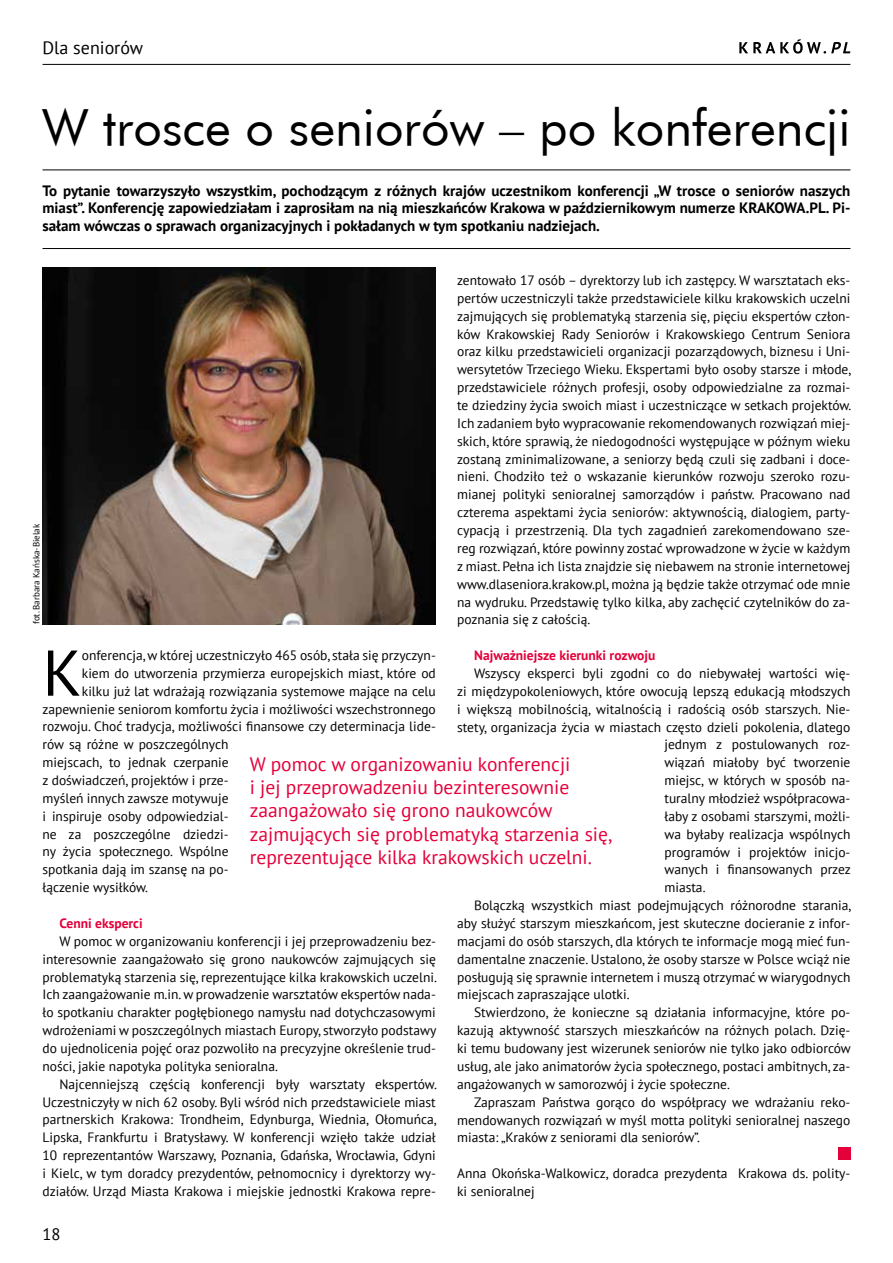
<style>
.page{position:relative;width:893px;height:1263px;background:#fff}
.page>*{position:absolute;margin:0;border:0;box-sizing:border-box;transform-origin:0 0}
.t1{font:64.5px "PT Sans";color:#000}
.t2{font:48.9px "Futura PL";color:#000}
.t3{font:19.5px/23.4px "PT Sans";color:#e4003a}
.t4{font:18px "PT Sans";color:#000}
.t5{font:16.5px "PT Sans";color:#000}
.t6{font:700 15px/17.9px "PT Sans";color:#000;text-align:justify}
.t7{font:13.5px/17.9px "PT Sans";color:#000;text-align:justify}
.t8{font:700 13.5px "PT Sans";color:#e4003a}
.t9{font:9px "PT Sans";color:#000}
</style>
<div class="page">
<hr style="left:43px;top:64px;width:807px;height:1px;background:#000">
<svg style="left:739px;top:39px;width:111px;height:15px"></svg>
<div style="left:838px;top:1147px;width:12px;height:13px;background:#e4003a"></div>
<img style="left:43px;top:267px;width:393px;height:357px">
<hr style="left:43px;top:170px;width:807px;height:1px;background:#000">
<hr style="left:43px;top:248px;width:807px;height:1px;background:#000">
<h3 class="t4" style="left:43px;top:36px;width:102px">Dla seniorów</h3>
<h2 class="t2" style="left:43px;top:97px;width:809px">W trosce o seniorów – po konferencji</h2>
<p class="t6" style="left:43px;top:181px;width:809px">To pytanie towarzyszyło wszystkim, pochodzącym z różnych krajów uczestnikom konferencji „W trosce o seniorów naszych miast”. Konferencję zapowiedziałam i zaprosiłam na nią mieszkańców Krakowa w październikowym numerze KRAKOWA.PL. Pi&shy;sałam wówczas o sprawach organizacyjnych i pokładanych w tym spotkaniu nadziejach.</p>
<p class="t7" style="left:457px;top:271px;width:396px">zentowało 17 osób – dyrektorzy lub ich zastępcy. W warsztatach eks&shy;pertów uczestniczyli także przedstawiciele kilku krakowskich uczelni zajmujących się problematyką starzenia się, pięciu ekspertów człon&shy;ków Krakowskiej Rady Seniorów i Krakowskiego Centrum Seniora oraz kilku przedstawicieli organizacji pozarządowych, biznesu i Uni&shy;wersytetów Trzeciego Wieku. Ekspertami było osoby starsze i młode, przedstawiciele różnych profesji, osoby odpowiedzialne za rozmai&shy;te dziedziny życia swoich miast i uczestniczące w setkach projektów.<br>Ich zadaniem było wypracowanie rekomendowanych rozwiązań miej&shy;skich, które sprawią, że niedogodności występujące w późnym wieku zostaną zminimalizowane, a seniorzy będą czuli się zadbani i doce&shy;nieni. Chodziło też o wskazanie kierunków rozwoju szeroko rozu&shy;mianej polityki senioralnej samorządów i państw. Pracowano nad czterema aspektami życia seniorów: aktywnością, dialogiem, party&shy;cypacją i przestrzenią. Dla tych zagadnień zarekomendowano sze&shy;reg rozwiązań, które powinny zostać wprowadzone w życie w każdym z miast. Pełna ich lista znajdzie się niebawem na stronie internetowej www.dlaseniora.krakow.pl, można ją będzie także otrzymać ode mnie na wydruku. Przedstawię tylko kilka, aby zachęcić czytelników do za&shy;poznania się z całością.</p>
<p class="t8" style="left:474px;top:646px;width:183px">Najważniejsze kierunki rozwoju</p>
<p class="t7" style="left:474px;top:664px;width:378px">Wszyscy eksperci byli zgodni co do niebywałej wartości wię-</p>
<p class="t7" style="left:457px;top:682px;width:395px">zi międzypokoleniowych, które owocują lepszą edukacją młodszych</p>
<p class="t7" style="left:457px;top:700px;width:395px">i większą mobilnością, witalnością i radością osób starszych. Nie-</p>
<p class="t7" style="left:457px;top:717px;width:395px">stety, organizacja życia w miastach często dzieli pokolenia, dlatego</p>
<p class="t7" style="left:664px;top:735px;width:188px">jednym z postulowanych roz-</p>
<p class="t7" style="left:664px;top:753px;width:188px">wiązań miałoby być tworzenie</p>
<p class="t7" style="left:664px;top:771px;width:188px">miejsc, w których w sposób na-</p>
<p class="t7" style="left:664px;top:789px;width:188px">turalny młodzież współpracowa-</p>
<p class="t7" style="left:664px;top:807px;width:188px">łaby z osobami starszymi, możli-</p>
<p class="t7" style="left:664px;top:825px;width:188px">wa byłaby realizacja wspólnych</p>
<p class="t7" style="left:664px;top:843px;width:188px">programów i projektów inicjo-</p>
<p class="t7" style="left:664px;top:860px;width:188px">wanych i finansowanych przez</p>
<p class="t7" style="left:664px;top:878px;width:43px">miasta.</p>
<p class="t7" style="left:474px;top:896px;width:379px">Bolączką wszystkich miast podejmujących różnorodne starania,</p>
<p class="t7" style="left:457px;top:914px;width:395px">aby służyć starszym mieszkańcom, jest skuteczne docieranie z infor-</p>
<p class="t7" style="left:457px;top:932px;width:395px">macjami do osób starszych, dla których te informacje mogą mieć fun-</p>
<p class="t7" style="left:457px;top:950px;width:395px">damentalne znaczenie. Ustalono, że osoby starsze w Polsce wciąż nie</p>
<p class="t7" style="left:457px;top:968px;width:395px">posługują się sprawnie internetem i muszą otrzymać w wiarygodnych</p>
<p class="t7" style="left:457px;top:985px;width:174px">miejscach zapraszające ulotki.</p>
<p class="t7" style="left:474px;top:1003px;width:378px">Stwierdzono, że konieczne są działania informacyjne, które po-</p>
<p class="t7" style="left:457px;top:1021px;width:395px">kazują aktywność starszych mieszkańców na różnych polach. Dzię-</p>
<p class="t7" style="left:457px;top:1039px;width:395px">ki temu budowany jest wizerunek seniorów nie tylko jako odbiorców</p>
<p class="t7" style="left:457px;top:1057px;width:395px">usług, ale jako animatorów życia społecznego, postaci ambitnych, za-</p>
<p class="t7" style="left:457px;top:1075px;width:274px">angażowanych w samorozwój i życie społeczne.</p>
<p class="t7" style="left:474px;top:1093px;width:378px">Zapraszam Państwa gorąco do współpracy we wdrażaniu reko-</p>
<p class="t7" style="left:457px;top:1110px;width:395px">mendowanych rozwiązań w myśl motta polityki senioralnej naszego</p>
<p class="t7" style="left:457px;top:1128px;width:244px">miasta: „Kraków z seniorami dla seniorów”.</p>
<p class="t7" style="left:457px;top:1164px;width:395px">Anna Okońska-Walkowicz, doradca prezydenta Krakowa ds. polity&shy;ki senioralnej</p>
<p class="t9" style="left:30px;top:624px;width:102px;rotate:-90deg">fot. Barbara Kańska-Bielak</p>
<h1 class="t1" style="left:43px;top:632px;width:41px">K</h1>
<p class="t7" style="left:82px;top:646px;width:355px">onferencja, w której uczestniczyło 465 osób, stała się przyczyn-</p>
<p class="t7" style="left:82px;top:664px;width:355px">kiem do utworzenia przymierza europejskich miast, które od</p>
<p class="t7" style="left:82px;top:682px;width:355px">kilku już lat wdrażają rozwiązania systemowe mające na celu</p>
<p class="t7" style="left:43px;top:700px;width:395px">zapewnienie seniorom komfortu życia i możliwości wszechstronnego</p>
<p class="t7" style="left:43px;top:717px;width:395px">rozwoju. Choć tradycja, możliwości finansowe czy determinacja lide-</p>
<p class="t7" style="left:43px;top:735px;width:188px">rów są różne w poszczególnych</p>
<p class="t7" style="left:43px;top:753px;width:188px">miejscach, to jednak czerpanie</p>
<p class="t7" style="left:43px;top:771px;width:188px">z doświadczeń, projektów i prze-</p>
<p class="t7" style="left:43px;top:789px;width:188px">myśleń innych zawsze motywuje</p>
<p class="t7" style="left:43px;top:807px;width:188px">i inspiruje osoby odpowiedzial-</p>
<p class="t7" style="left:43px;top:825px;width:188px">ne za poszczególne dziedzi-</p>
<p class="t7" style="left:43px;top:842px;width:188px">ny życia społecznego. Wspólne</p>
<p class="t7" style="left:43px;top:860px;width:188px">spotkania dają im szansę na po-</p>
<p class="t7" style="left:43px;top:878px;width:107px">łączenie wysiłków.</p>
<p class="t8" style="left:60px;top:914px;width:85px">Cenni eksperci</p>
<p class="t7" style="left:43px;top:932px;width:396px;text-indent:17px">W pomoc w organizowaniu konferencji i jej przeprowadzeniu bez&shy;interesownie zaangażowało się grono naukowców zajmujących się problematyką starzenia się, reprezentujące kilka krakowskich uczelni.<br>Ich zaangażowanie m.in. w prowadzenie warsztatów ekspertów nada&shy;ło spotkaniu charakter pogłębionego namysłu nad dotychczasowymi wdrożeniami w poszczególnych miastach Europy, stworzyło podstawy do ujednolicenia pojęć oraz pozwoliło na precyzyjne określenie trud&shy;ności, jakie napotyka polityka senioralna.</p>
<p class="t7" style="left:43px;top:1075px;width:396px;text-indent:17px">Najcenniejszą częścią konferencji były warsztaty ekspertów.<br>Uczestniczyły w nich 62 osoby. Byli wśród nich przedstawiciele miast partnerskich Krakowa: Trondheim, Edynburga, Wiednia, Ołomuńca, Lipska, Frankfurtu i Bratysławy. W konferencji wzięło także udział 10 reprezentantów Warszawy, Poznania, Gdańska, Wrocławia, Gdyni i Kielc, w tym doradcy prezydentów, pełnomocnicy i dyrektorzy wy&shy;działów. Urząd Miasta Krakowa i miejskie jednostki Krakowa repre-</p>
<h3 class="t3" style="left:250px;top:752px;width:364px">W pomoc w organizowaniu konferencji<br>i jej przeprowadzeniu bezinteresownie zaangażowało się grono naukowców zajmujących się problematyką starzenia się, reprezentujące kilka krakowskich uczelni.</h3>
<p class="t5" style="left:43px;top:1223px;width:19px">18</p>
</div>
